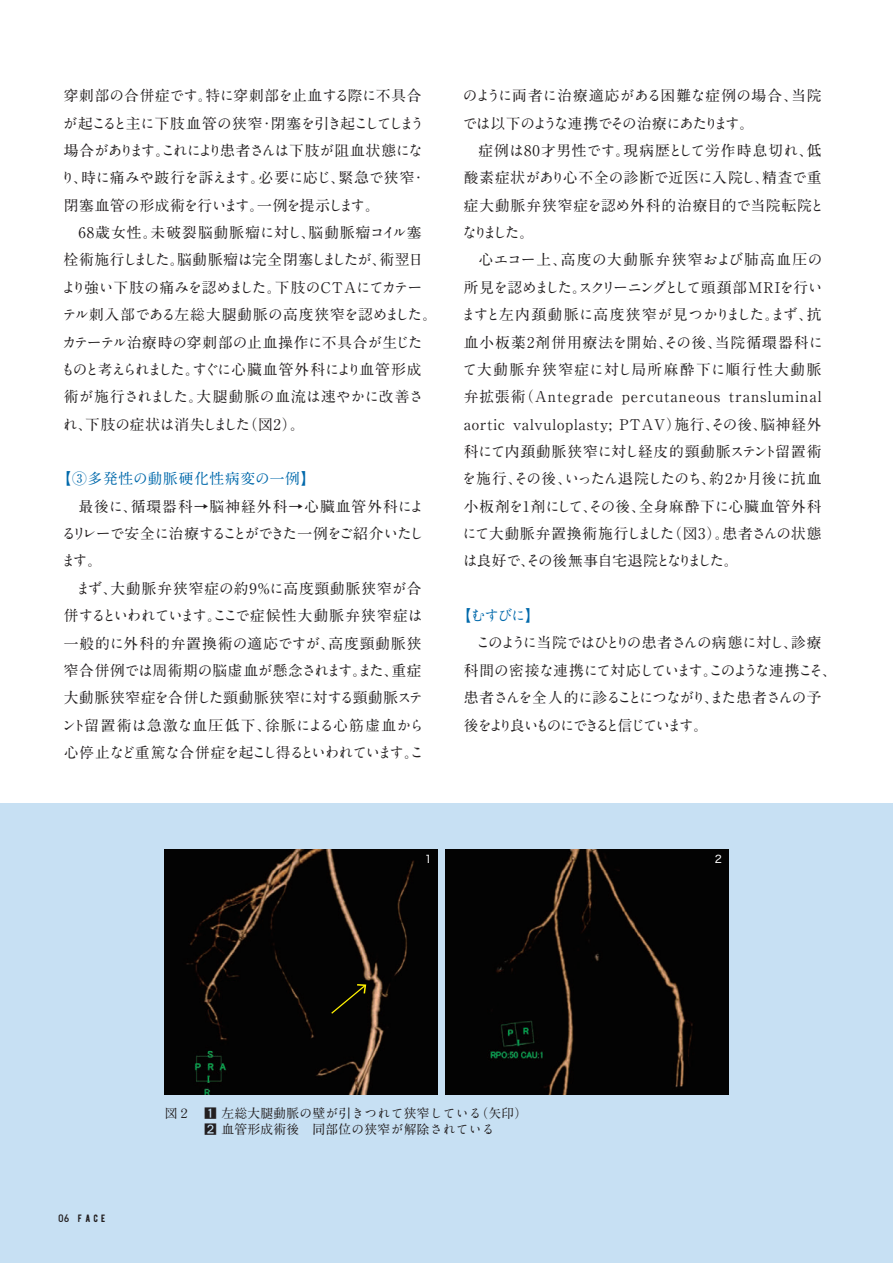
<style>
.page{position:relative;width:893px;height:1263px;background:#fff}
.page>*{position:absolute;margin:0;border:0;box-sizing:border-box;transform-origin:0 0}
.t1{font:700 14.7px/27.3px "A1 Mincho Std";letter-spacing:-.015em;color:#231f20}
.t2{font:700 14.7px/27.3px "A1 Mincho Std";letter-spacing:.015em;color:#231f20}
.t3{font:700 14.7px/27.3px "A1 Mincho Std";letter-spacing:-.105em;color:#231f20}
.t4{font:700 14.7px "A1 Mincho Std";letter-spacing:.05em;color:#0169ab}
.t5{font:700 12.75px/15.9px "A1 Mincho Std";letter-spacing:.02em;color:#231f20}
.t6{font:10.65px "BERNIER Regular";color:#231f20}
.t7{font:10.65px "Hiragino Sans W4";color:#fff}
.s1{font-family:"DIN";font-weight:500}
.s2{font-family:"Adobe Myungjo Std";font-weight:500}
</style>
<div class="page">
<div style="left:0;top:804px;width:893px;height:459px;background:#c7e0f3"></div>
<img style="left:165px;top:849px;width:273px;height:245px">
<svg style="left:330px;top:983px;width:37px;height:32px"></svg>
<div style="left:446px;top:849px;width:282px;height:245px;background:#030303"></div>
<p class="t1" style="left:61px;top:80px;width:367px">穿刺部の合併症です。特に穿刺部を止血する際に不具合が起こると主に下肢血管の狭窄・閉塞を引き起こしてしまう場合があります。これにより患者さんは下肢が阻血状態になり、時に痛みや跛行を訴えます。必要に応じ、緊急で狭窄・閉塞血管の形成術を行います。一例を提示します。</p>
<p class="t1" style="left:61px;top:217px;width:378px;text-indent:18px">68歳女性。未破裂脳動脈瘤に対し、脳動脈瘤コイル塞栓術施行しました。脳動脈瘤は完全閉塞しましたが、術翌日より強い下肢の痛みを認めました。下肢のCTAにてカテーテル刺入部である左総大腿動脈の高度狭窄を認めました。カテーテル治療時の穿刺部の止血操作に不具合が生じたものと考えられました。すぐに心臓血管外科により血管形成術が施行されました。大腿動脈の血流は速やかに改善され、下肢の症状は消失しました（図2）。</p>
<p class="t4" style="left:56px;top:467px;width:261px">【③多発性の動脈硬化性病変の一例】</p>
<p class="t1" style="left:61px;top:490px;width:365px;text-align:justify;text-indent:17px">最後に、循環器科→脳神経外科→心臓血管外科によるリレーで安全に治療することができた一例をご紹介いたします。</p>
<p class="t2" style="left:61px;top:573px;width:364px;text-indent:15px">まず、大動脈弁狭窄症の約9%に高度頸動脈狭窄が合併するといわれています。ここで症候性大動脈弁狭窄症は一般的に外科的弁置換術の適応ですが、高度頸動脈狭窄合併例では周術期の脳虚血が懸念されます。また、重症大動脈狭窄症を合併した頸動脈狭窄に対する頸動脈ステント留置術は急激な血圧低下、徐脈による心筋虚血から心停止など重篤な合併症を起こし得るといわれています。こ</p>
<p class="t1" style="left:462px;top:80px;width:361px">のように両者に治療適応がある困難な症例の場合、当院では以下のような連携でその治療にあたります。</p>
<p class="t2" style="left:462px;top:135px;width:364px;text-indent:16px">症例は80才男性です。現病歴として労作時息切れ、低酸素症状があり心不全の診断で近医に入院し、精査で重症大動脈弁狭窄症を認め外科的治療目的で当院転院となりました。</p>
<p class="t1" style="left:461px;top:244px;width:363px;text-align:justify;text-indent:17px">心エコー上、高度の大動脈弁狭窄および肺高血圧の所見を認めました。スクリーニングとして頭頚部MRIを行いますと左内頚動脈に高度狭窄が見つかりました。まず、抗血小板薬2剤併用療法を開始、その後、当院循環器科にて大動脈弁狭窄症に対し局所麻酔下に順行性大動脈弁拡張術（Antegrade percutaneous transluminal aortic valvuloplasty; PTAV）施行、その後、脳神経外科にて内頚動脈狭窄に対し経皮的頸動脈ステント留置術を施行、その後、いったん退院したのち、約2か月後に抗血小板剤を1剤にして、その後、全身麻酔下に心臓血管外科にて大動脈弁置換術施行しました（図3）。患者さんの状態は良好で、その後無事自宅退院となりました。</p>
<p class="t4" style="left:456px;top:604px;width:85px">【むすびに】</p>
<p class="t3" style="left:464px;top:627px;width:375px;text-indent:12px">このように当院ではひとりの患者さんの病態に対し、診療科間の密接な連携にて対応しています。このような連携こそ、患者さんを全人的に診ることにつながり、また患者さんの予後をより良いものにできると信じています。</p>
<p class="t7" style="left:425px;top:849px;width:9px">1</p>
<p class="t7" style="left:715px;top:849px;width:9px">2</p>
<p class="t6" style="left:58px;top:1211px;width:49px"><span class="s1">06</span> FACE</p>
<p class="t5" style="left:165px;top:1104px;width:364px">図２　<span class="s2">1</span> 左総大腿動脈の壁が引きつれて狭窄している（矢印）　　　<span class="s2">2</span> 血管形成術後　同部位の狭窄が解除されている</p>
</div>
